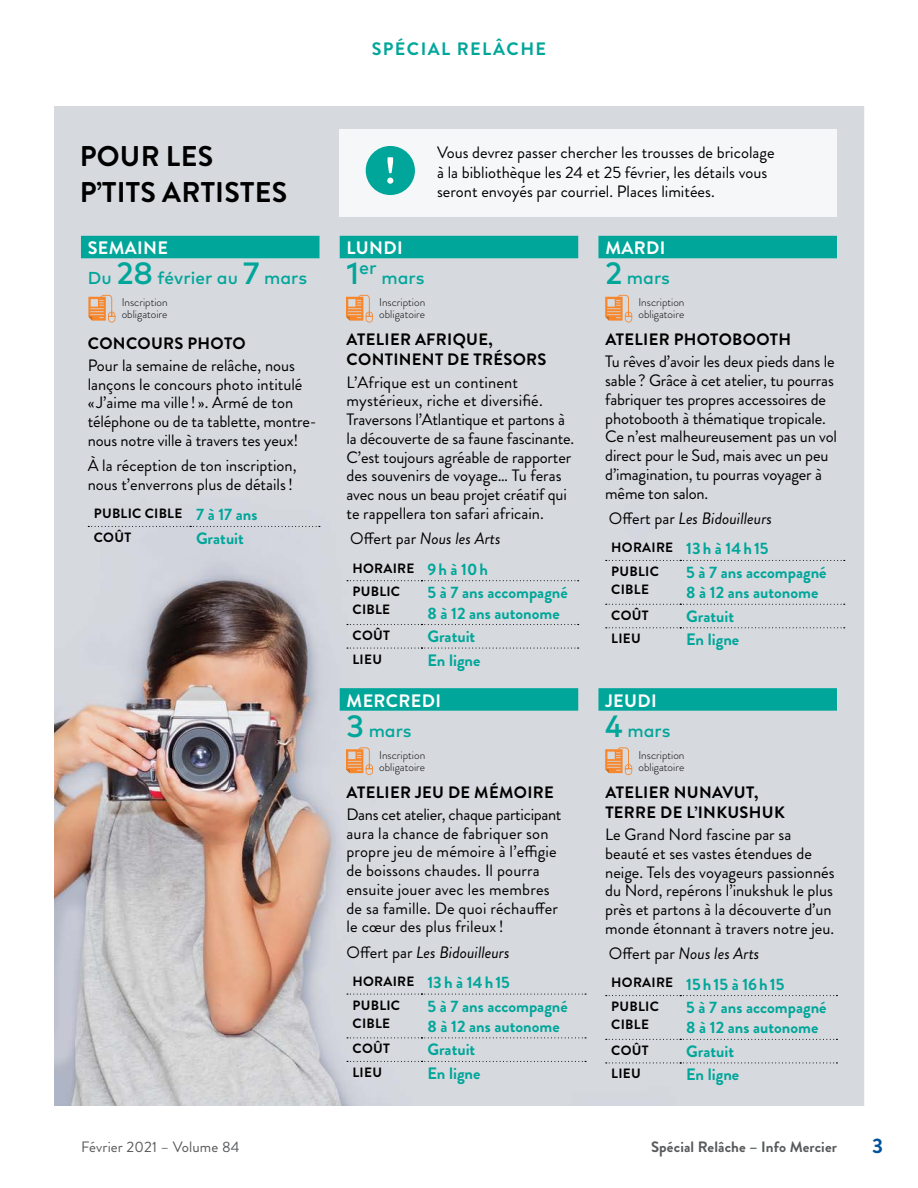
<style>
.page{position:relative;width:918px;height:1188px;background:#fff}
.page>*{position:absolute;margin:0;border:0;box-sizing:border-box;transform-origin:0 0}
.t1{font:700 28.5px/36px "Brandon Grotesque";letter-spacing:.01em;color:#000}
.t2{font:700 21px "Brandon Grotesque";color:#00529b}
.t3{font:700 18px "Brandon Grotesque";letter-spacing:.02em;color:#fff}
.t4{font:700 18px "Brandon Grotesque";letter-spacing:.08em;color:#00a69a}
.t5{font:500 18px "Mark Pro";color:#00a69a}
.t6{font:500 17.25px "Mark Pro";color:#00a69a}
.t7{font:16.5px/18.8px "Brandon Grotesque";color:#000}
.t8{font:700 16.5px/20.2px "Brandon Grotesque";color:#00a69a}
.t9{font:italic 16.5px/30.3px "Brandon Grotesque";color:#000}
.t10{font:700 16.5px/20.2px "Brandon Grotesque";letter-spacing:.02em;color:#000}
.t11{font:700 15px "Brandon Grotesque";letter-spacing:.01em;color:#58595b}
.t12{font:15px "Brandon Grotesque";letter-spacing:.01em;color:#58595b}
.t13{font:700 13.5px/18px "Brandon Grotesque";letter-spacing:.02em;color:#000}
.t14{font:300 11.25px/12px "Brandon Grotesque";color:#000}
.s1{font-size:30.75px}
.s2{font-size:16.5px;color:#00a69a}
.s3{font-style:normal}
.s4{font-weight:700;font-style:normal;font-size:13.5px}
.s5{font-weight:700;font-style:normal;color:#00a69a}
</style>
<div class="page">
<img style="left:54px;top:107px;width:810px;height:999px">
<div style="left:340px;top:129px;width:497px;height:87px;background:#f6f7f8"></div>
<div style="left:366px;top:146px;width:49px;height:49px;background:#00a69a;border-radius:50%"></div>
<svg style="left:387px;top:157px;width:6px;height:27px"></svg>
<div style="left:340px;top:236px;width:238px;height:22px;background:#00a69a"></div>
<svg style="left:347px;top:580px;width:232px;height:1px"></svg>
<svg style="left:347px;top:624px;width:232px;height:1px"></svg>
<svg style="left:347px;top:647px;width:232px;height:2px"></svg>
<div style="left:598px;top:688px;width:239px;height:23px;background:#00a69a"></div>
<svg style="left:606px;top:995px;width:231px;height:1px"></svg>
<svg style="left:606px;top:1039px;width:231px;height:1px"></svg>
<svg style="left:606px;top:1062px;width:231px;height:1px"></svg>
<div style="left:81px;top:236px;width:239px;height:22px;background:#00a69a"></div>
<svg style="left:88px;top:526px;width:232px;height:1px"></svg>
<div style="left:598px;top:236px;width:239px;height:22px;background:#00a69a"></div>
<svg style="left:606px;top:560px;width:239px;height:1px"></svg>
<svg style="left:606px;top:604px;width:239px;height:1px"></svg>
<svg style="left:606px;top:627px;width:239px;height:1px"></svg>
<div style="left:340px;top:688px;width:238px;height:23px;background:#00a69a"></div>
<svg style="left:347px;top:994px;width:239px;height:1px"></svg>
<svg style="left:347px;top:1037px;width:239px;height:1px"></svg>
<svg style="left:347px;top:1061px;width:239px;height:1px"></svg>
<svg style="left:88px;top:295px;width:27px;height:28px"></svg>
<svg style="left:346px;top:295px;width:27px;height:28px"></svg>
<svg style="left:346px;top:747px;width:27px;height:28px"></svg>
<svg style="left:605px;top:295px;width:27px;height:28px"></svg>
<svg style="left:605px;top:747px;width:27px;height:28px"></svg>
<p class="t4" style="left:372px;top:38px;width:176px">SPÉCIAL RELÂCHE</p>
<h1 class="t1" style="left:80px;top:139px;width:209px">POUR LES<br>P’TITS ARTISTES</h1>
<p class="t7" style="left:437px;top:143px;width:339px;line-height:19.5px">Vous devrez passer chercher les trousses de bricolage à la bibliothèque les 24 et 25 février, les détails vous seront envoyés par courriel. Places limitées.</p>
<p class="t3" style="left:347px;top:238px;width:58px">LUNDI</p>
<p class="t5" style="left:346px;top:258px;width:32px"><span class="s1">1</span>er</p>
<p class="t3" style="left:88px;top:238px;width:82px">SEMAINE</p>
<p class="t6" style="left:88px;top:269px;width:221px">Du <span class="s1">28</span> février au <span class="s1">7</span> mars</p>
<p class="t3" style="left:605px;top:238px;width:61px">MARDI</p>
<p class="t6" style="left:605px;top:269px;width:66px"><span class="s1">2</span> mars</p>
<p class="t6" style="left:382px;top:269px;width:45px">mars</p>
<p class="t14" style="left:122px;top:298px;width:48px">Inscription obligatoire</p>
<p class="t14" style="left:379px;top:298px;width:48px">Inscription obligatoire</p>
<p class="t10" style="left:88px;top:333px;width:159px">CONCOURS PHOTO</p>
<p class="t7" style="left:88px;top:357px;width:231px">Pour la semaine de relâche, nous lançons le concours photo intitulé<br>« J’aime ma ville ! ». Armé de ton téléphone ou de ta tablette, montre&shy;nous notre ville à travers tes yeux!</p>
<p class="t7" style="left:88px;top:457px;width:210px">À la réception de ton inscription, nous t’enverrons plus de détails !</p>
<p class="t13" style="left:94px;top:502px;width:165px;line-height:23.5px">PUBLIC CIBLE <span class="s2">7 à 17 ans<br></span>COÛT</p>
<p class="t8" style="left:196px;top:529px;width:49px">Gratuit</p>
<p class="t10" style="left:347px;top:330px;width:201px">ATELIER AFRIQUE,<br>CONTINENT DE TRÉSORS</p>
<p class="t7" style="left:346px;top:373px;width:229px">L’Afrique est un continent mystérieux, riche et diversifié.<br>Traversons l’Atlantique et partons à la découverte de sa faune fascinante.<br>C’est toujours agréable de rapporter des souvenirs de voyage… Tu feras avec nous un beau projet créatif qui te rappellera ton safari africain.</p>
<p class="t9" style="left:350px;top:526px;width:152px"><span class="s3">Offert par</span> Nous les Arts</p>
<p class="t13" style="left:353px;top:557px;width:137px;line-height:23.5px">HORAIRE <span class="s2">9 h à 10 h<br></span>PUBLIC</p>
<p class="t13" style="left:353px;top:601px;width:39px">CIBLE</p>
<p class="t8" style="left:427px;top:583px;width:142px">5 à 7 ans accompagné<br>8 à 12 ans autonome</p>
<p class="t13" style="left:353px;top:627px;width:39px">COÛT</p>
<p class="t8" style="left:427px;top:627px;width:49px">Gratuit</p>
<p class="t13" style="left:353px;top:650px;width:31px">LIEU</p>
<p class="t8" style="left:427px;top:650px;width:55px">En ligne</p>
<p class="t3" style="left:347px;top:690px;width:96px">MERCREDI</p>
<p class="t6" style="left:346px;top:721px;width:67px"><span class="s1">3</span> mars</p>
<p class="t14" style="left:379px;top:750px;width:48px">Inscription obligatoire</p>
<p class="t10" style="left:347px;top:782px;width:209px">ATELIER JEU DE MÉMOIRE</p>
<p class="t7" style="left:346px;top:805px;width:217px">Dans cet atelier, chaque participant aura la chance de fabriquer son propre jeu de mémoire à l’effigie de boissons chaudes. Il pourra ensuite jouer avec les membres de sa famille. De quoi réchauffer le cœur des plus frileux !</p>
<p class="t9" style="left:346px;top:939px;width:165px;text-align:center"><span class="s3">Offert par</span> Les Bidouilleurs<br><span class="s4">HORAIRE</span> <span class="s5">13 h à 14 h 15</span></p>
<p class="t13" style="left:353px;top:996px;width:49px">PUBLIC<br>CIBLE</p>
<p class="t8" style="left:427px;top:996px;width:142px">5 à 7 ans accompagné<br>8 à 12 ans autonome</p>
<p class="t13" style="left:353px;top:1040px;width:39px">COÛT</p>
<p class="t8" style="left:427px;top:1040px;width:49px">Gratuit</p>
<p class="t13" style="left:353px;top:1064px;width:31px">LIEU</p>
<p class="t8" style="left:427px;top:1064px;width:55px">En ligne</p>
<p class="t14" style="left:639px;top:298px;width:48px">Inscription obligatoire</p>
<p class="t10" style="left:605px;top:330px;width:187px">ATELIER PHOTOBOOTH</p>
<p class="t7" style="left:605px;top:353px;width:233px">Tu rêves d’avoir les deux pieds dans le sable ? Grâce à cet atelier, tu pourras fabriquer tes propres accessoires de photobooth à thématique tropicale.<br>Ce n’est malheureusement pas un vol direct pour le Sud, mais avec un peu d’imagination, tu pourras voyager à même ton salon.</p>
<p class="t9" style="left:609px;top:506px;width:165px"><span class="s3">Offert par</span> Les Bidouilleurs<br><span class="s4">HORAIRE</span> <span class="s5">13 h à 14 h 15</span></p>
<p class="t13" style="left:611px;top:563px;width:49px">PUBLIC<br>CIBLE</p>
<p class="t8" style="left:686px;top:563px;width:142px">5 à 7 ans accompagné<br>8 à 12 ans autonome</p>
<p class="t13" style="left:611px;top:606px;width:39px">COÛT</p>
<p class="t8" style="left:686px;top:607px;width:49px">Gratuit</p>
<p class="t13" style="left:611px;top:630px;width:31px">LIEU</p>
<p class="t8" style="left:686px;top:630px;width:55px">En ligne</p>
<p class="t3" style="left:605px;top:690px;width:53px">JEUDI</p>
<p class="t6" style="left:605px;top:721px;width:67px"><span class="s1">4</span> mars</p>
<p class="t14" style="left:639px;top:750px;width:48px">Inscription obligatoire</p>
<p class="t10" style="left:605px;top:782px;width:181px">ATELIER NUNAVUT,<br>TERRE DE L’INKUSHUK</p>
<p class="t7" style="left:605px;top:826px;width:231px">Le Grand Nord fascine par sa beauté et ses vastes étendues de neige. Tels des voyageurs passionnés du Nord, repérons l’inukshuk le plus près et partons à la découverte d’un monde étonnant à travers notre jeu.</p>
<p class="t9" style="left:609px;top:941px;width:177px"><span class="s3">Offert par</span> Nous les Arts<br><span class="s4">HORAIRE</span> <span class="s5">15 h 15 à 16 h 15</span></p>
<p class="t13" style="left:611px;top:998px;width:49px">PUBLIC<br>CIBLE</p>
<p class="t8" style="left:686px;top:998px;width:142px">5 à 7 ans accompagné<br>8 à 12 ans autonome</p>
<p class="t13" style="left:611px;top:1042px;width:39px">COÛT</p>
<p class="t8" style="left:686px;top:1042px;width:49px">Gratuit</p>
<p class="t13" style="left:611px;top:1065px;width:31px">LIEU</p>
<p class="t8" style="left:686px;top:1065px;width:55px">En ligne</p>
<p class="t12" style="left:81px;top:1138px;width:160px">Février 2021 – Volume 84</p>
<p class="t11" style="left:651px;top:1138px;width:187px">Spécial Relâche – Info Mercier</p>
<p class="t2" style="left:872px;top:1133px;width:12px">3</p>
</div>
